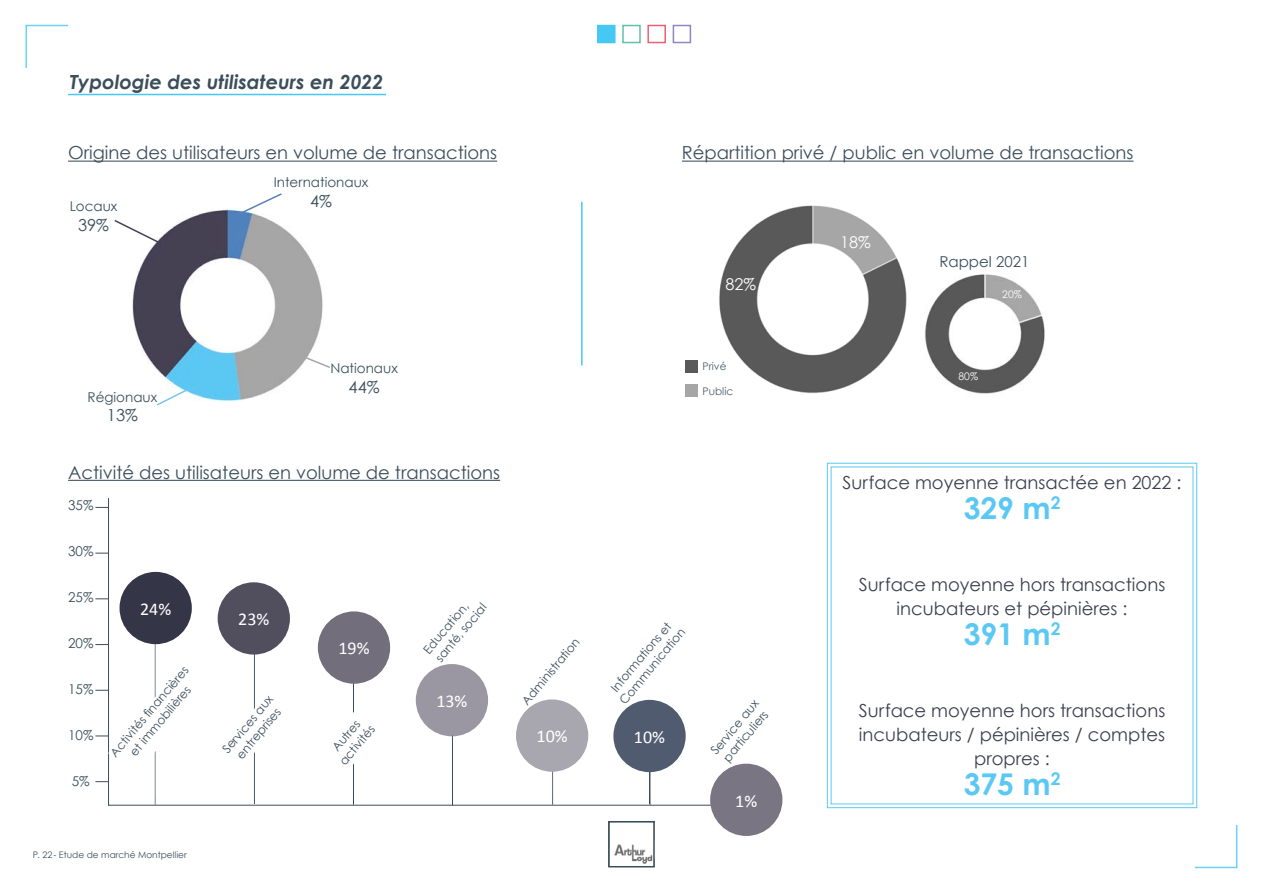
<style>
.page{position:relative;width:1263px;height:893px;background:#fff}
.page>*{position:absolute;margin:0;border:0;box-sizing:border-box;transform-origin:0 0}
.t1{font:700 30px "Century Gothic";color:#5bc8f4}
.t2{font:italic 700 19.5px "Century Gothic";color:#3b4e5b}
.t3{font:18px/24px "Century Gothic";color:#3d3f51;text-align:center}
.t4{font:18px "Century Gothic";color:#3b4e5b}
.t5{font:18px "Calibri";color:#fff}
.t6{font:16.5px "Century Gothic";color:#3b4e5b}
.t7{font:16.2px "Century Gothic";color:#fff}
.t8{font:15px "Century Gothic";color:#3b4e5b}
.t9{font:13.5px "Century Gothic";color:#3b4e5b}
.t10{font:12px/14.4px "Century Gothic";color:#3b4e5b;text-align:center}
.t11{font:10.5px "Century Gothic";color:#4b5d6b}
.t12{font:10.35px "Century Gothic";color:#fff}
.t13{font:9px "Century Gothic";color:#3b4e5b}
</style>
<div class="page">
<hr style="left:26px;top:26px;width:1px;height:42px;background:#45c8f4">
<hr style="left:26px;top:25px;width:42px;height:1px;background:#45c8f4">
<hr style="left:1236px;top:825px;width:1px;height:42px;background:#45c8f4">
<hr style="left:1195px;top:867px;width:42px;height:1px;background:#45c8f4">
<div style="left:597px;top:25px;width:18px;height:18px;background:#45c8f4"></div>
<div style="left:622px;top:25px;width:19px;height:18px;border:2px solid #5fc2a6"></div>
<div style="left:647px;top:25px;width:19px;height:18px;border:2px solid #f05e73"></div>
<div style="left:673px;top:25px;width:18px;height:18px;border:2px solid #9186bf"></div>
<img style="left:614px;top:844px;width:38px;height:20px">
<div style="left:608px;top:821px;width:47px;height:46px;border:2px solid #3b4e5b"></div>
<hr style="left:68px;top:94px;width:318px;height:1px;background:#45c8f4">
<hr style="left:581px;top:202px;width:2px;height:163px;background:#45c8f4">
<hr style="left:68px;top:161px;width:429px;height:1px;background:#3b4e5b">
<img style="left:132px;top:209px;width:191px;height:192px">
<svg style="left:234px;top:193px;width:49px;height:25px"></svg>
<svg style="left:114px;top:218px;width:49px;height:28px"></svg>
<svg style="left:282px;top:347px;width:48px;height:22px"></svg>
<svg style="left:155px;top:388px;width:33px;height:18px"></svg>
<img style="left:925px;top:274px;width:120px;height:120px">
<hr style="left:682px;top:161px;width:451px;height:1px;background:#3b4e5b">
<img style="left:719px;top:205px;width:188px;height:189px">
<div style="left:685px;top:360px;width:13px;height:13px;background:#595959"></div>
<div style="left:685px;top:384px;width:13px;height:13px;background:#a6a6a6"></div>
<hr style="left:108px;top:805px;width:674px;height:1px;background:#3b4e5b">
<hr style="left:68px;top:480px;width:432px;height:1px;background:#3b4e5b">
<hr style="left:452px;top:732px;width:3px;height:69px;background:#fff;opacity:.75">
<hr style="left:452px;top:738px;width:3px;height:69px;background:#231f20;opacity:.75">
<hr style="left:253px;top:615px;width:3px;height:190px;background:#231f20;opacity:.75">
<hr style="left:154px;top:642px;width:3px;height:164px;background:#231f20;opacity:.75">
<hr style="left:353px;top:639px;width:3px;height:167px;background:#231f20;opacity:.75">
<svg style="left:95px;top:507px;width:13px;height:1px"></svg>
<hr style="left:108px;top:498px;width:1px;height:307px;background:#3b4e5b">
<svg style="left:95px;top:644px;width:13px;height:1px"></svg>
<svg style="left:95px;top:598px;width:13px;height:1px"></svg>
<svg style="left:95px;top:553px;width:13px;height:1px"></svg>
<div style="left:218px;top:582px;width:72px;height:73px;background:#514f5e;border-radius:50%"></div>
<div style="left:120px;top:572px;width:72px;height:72px;background:#343546;border-radius:50%"></div>
<div style="left:710px;top:764px;width:72px;height:72px;background:#797583;border-radius:50%"></div>
<hr style="left:552px;top:712px;width:3px;height:94px;background:#231f20;opacity:.75">
<div style="left:318px;top:611px;width:72px;height:73px;background:#726e7b;border-radius:50%"></div>
<svg style="left:353px;top:699px;width:3px;height:82px"></svg>
<svg style="left:95px;top:664px;width:161px;height:120px"></svg>
<div style="left:516px;top:699px;width:72px;height:73px;background:#a8a7af;border-radius:50%"></div>
<div style="left:416px;top:664px;width:72px;height:72px;background:#9a97a2;border-radius:50%"></div>
<hr style="left:649px;top:712px;width:3px;height:95px;background:#231f20;opacity:.75">
<div style="left:613px;top:700px;width:73px;height:72px;background:#505b70;border-radius:50%"></div>
<svg style="left:827px;top:462px;width:370px;height:346px"></svg>
<p class="t2" style="left:70px;top:69px;width:315px">Typologie des utilisateurs en 2022</p>
<p class="t4" style="left:68px;top:142px;width:431px">Origine des utilisateurs en volume de transactions</p>
<p class="t9" style="left:274px;top:174px;width:96px">Internationaux</p>
<p class="t9" style="left:70px;top:198px;width:49px">Locaux</p>
<p class="t6" style="left:310px;top:191px;width:23px">4%</p>
<p class="t6" style="left:78px;top:215px;width:33px">39%</p>
<p class="t9" style="left:88px;top:388px;width:71px">Régionaux</p>
<p class="t6" style="left:107px;top:405px;width:33px">13%</p>
<p class="t9" style="left:330px;top:360px;width:69px">Nationaux</p>
<p class="t6" style="left:349px;top:377px;width:33px">44%</p>
<p class="t4" style="left:68px;top:461px;width:434px">Activité des utilisateurs en volume de transactions</p>
<p class="t9" style="left:68px;top:497px;width:27px">35%</p>
<p class="t9" style="left:68px;top:543px;width:27px">30%</p>
<p class="t4" style="left:682px;top:142px;width:453px">Répartition privé / public en volume de transactions</p>
<p class="t7" style="left:725px;top:274px;width:32px">82%</p>
<p class="t11" style="left:702px;top:360px;width:26px">Privé</p>
<p class="t11" style="left:702px;top:385px;width:32px">Public</p>
<p class="t7" style="left:840px;top:232px;width:32px">18%</p>
<p class="t8" style="left:939px;top:252px;width:91px">Rappel 2021</p>
<p class="t12" style="left:1002px;top:288px;width:21px">20%</p>
<p class="t12" style="left:958px;top:370px;width:21px">80%</p>
<p class="t3" style="left:843px;top:470px;width:340px">Surface moyenne transactée en 2022 :</p>
<p class="t1" style="left:964px;top:489px;width:98px">329 m<sup>2</sup></p>
<p class="t9" style="left:68px;top:589px;width:27px">25%</p>
<p class="t9" style="left:68px;top:635px;width:27px">20%</p>
<p class="t9" style="left:68px;top:681px;width:27px">15%</p>
<p class="t9" style="left:68px;top:727px;width:27px">10%</p>
<p class="t9" style="left:72px;top:773px;width:19px">5%</p>
<p class="t5" style="left:140px;top:597px;width:33px">24%</p>
<p class="t10" style="left:107px;top:751px;width:116px;rotate:-50deg">Activités fi nancières</p>
<p class="t10" style="left:127px;top:749px;width:89px;rotate:-50deg">et immobilières</p>
<p class="t13" style="left:33px;top:850px;width:155px">P. 22 - Etude de marché Montpellier</p>
<p class="t10" style="left:432px;top:655px;width:73px;rotate:-50deg">santé, social</p>
<p class="t10" style="left:420px;top:647px;width:64px;rotate:-50deg">Education,</p>
<p class="t5" style="left:238px;top:608px;width:33px">23%</p>
<p class="t10" style="left:605px;top:688px;width:96px;rotate:-50deg">Informations et<br>Communication</p>
<p class="t5" style="left:634px;top:725px;width:33px">10%</p>
<p class="t5" style="left:338px;top:637px;width:33px">19%</p>
<p class="t10" style="left:518px;top:698px;width:84px;rotate:-50deg">Administration</p>
<p class="t5" style="left:436px;top:690px;width:33px">13%</p>
<p class="t10" style="left:219px;top:746px;width:73px;rotate:-50deg">Services aux</p>
<p class="t10" style="left:233px;top:752px;width:63px;rotate:-50deg">entreprises</p>
<p class="t10" style="left:708px;top:747px;width:68px;rotate:-50deg">Service aux</p>
<p class="t10" style="left:720px;top:755px;width:64px;rotate:-50deg">particuliers</p>
<p class="t10" style="left:329px;top:744px;width:38px;rotate:-50deg">Autres</p>
<p class="t10" style="left:336px;top:758px;width:50px;rotate:-50deg">activités</p>
<p class="t5" style="left:537px;top:725px;width:33px">10%</p>
<p class="t5" style="left:735px;top:789px;width:23px">1%</p>
<p class="t3" style="left:859px;top:572px;width:308px">Surface moyenne hors transactions incubateurs et pépinières :</p>
<p class="t1" style="left:964px;top:615px;width:98px">391 m<sup>2</sup></p>
<p class="t3" style="left:859px;top:698px;width:308px">Surface moyenne hors transactions incubateurs / pépinières / comptes propres :</p>
<p class="t1" style="left:964px;top:765px;width:98px">375 m<sup>2</sup></p>
</div>
